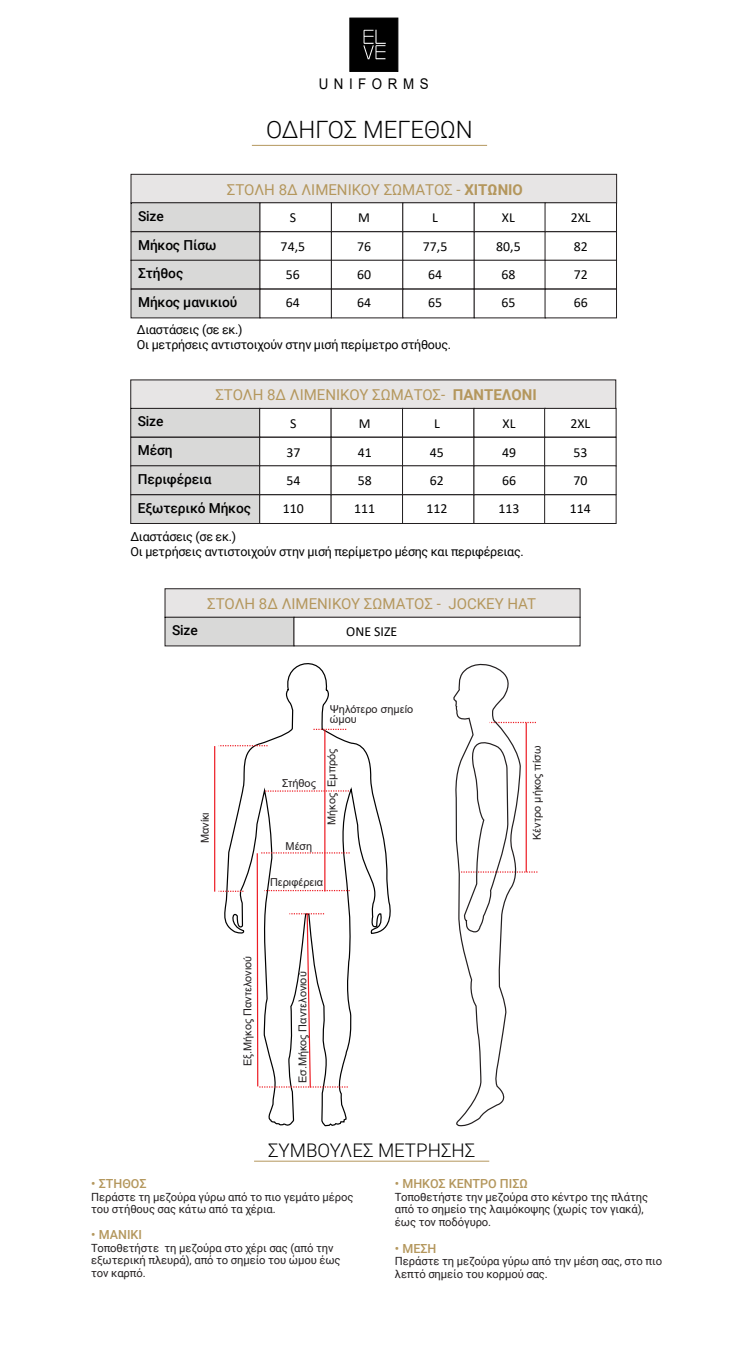
<style>
.page{position:relative;width:745px;height:1345px;background:#fff}
.page>*{position:absolute;margin:0;border:0;box-sizing:border-box;transform-origin:0 0}
.t1{font:300 23.88px "Roboto";color:#000}
.t2{font:300 18.75px "Roboto";color:#000}
.t3{font:15px "Roboto";color:#b4975d}
.t4{font:14.75px "Arial";letter-spacing:.415em;color:#000;scale:.9 1}
.t5{font:13.75px/28px "Calibri";color:#000;text-align:justify}
.t6{font:500 13.75px/28.8px "Roboto";letter-spacing:-.01em;color:#000}
.t7{font:12.5px/15px "Roboto";letter-spacing:-.02em;color:#000}
.t8{font:500 12.5px "Roboto";color:#b4975d}
.t9{font:11.25px/12.5px "Roboto";letter-spacing:-.01em;color:#231f20}
.t10{font:10.88px/9.8px "Arial";color:#231f20}
.s1{font-weight:700}
</style>
<div class="page">
<div style="left:131px;top:174px;width:485px;height:29px;background:#e7e5e5;border:1px solid #231f20"></div>
<div style="left:131px;top:202px;width:129px;height:30px;background:#d9d9d8;border:1px solid #231f20"></div>
<div style="left:259px;top:202px;width:72px;height:30px;background:#fff;border:1px solid #231f20"></div>
<div style="left:331px;top:202px;width:72px;height:30px;background:#fff;border:1px solid #231f20"></div>
<div style="left:402px;top:202px;width:72px;height:30px;background:#fff;border:1px solid #231f20"></div>
<div style="left:473px;top:202px;width:72px;height:30px;background:#fff;border:1px solid #231f20"></div>
<div style="left:349px;top:18px;width:49px;height:54px;background:#000;border:1px solid #000"></div>
<svg style="left:363px;top:30px;width:22px;height:29px"></svg>
<svg style="left:219px;top:663px;width:172px;height:464px"></svg>
<svg style="left:265px;top:790px;width:85px;height:2px"></svg>
<svg style="left:218px;top:891px;width:25px;height:1px"></svg>
<svg style="left:219px;top:745px;width:48px;height:1px"></svg>
<hr style="left:214px;top:746px;width:1px;height:146px;background:#ed1c24">
<svg style="left:313px;top:729px;width:33px;height:1px"></svg>
<hr style="left:324px;top:730px;width:1px;height:161px;background:#ed1c24">
<svg style="left:453px;top:663px;width:84px;height:464px"></svg>
<svg style="left:256px;top:852px;width:93px;height:237px"></svg>
<hr style="left:252px;top:145px;width:235px;height:1px;background:#b4975d">
<hr style="left:254px;top:1161px;width:235px;height:1px;background:#b4975d">
<div style="left:131px;top:231px;width:129px;height:30px;background:#d9d9d8;border:1px solid #231f20"></div>
<div style="left:259px;top:231px;width:72px;height:30px;background:#fff;border:1px solid #231f20"></div>
<div style="left:331px;top:231px;width:72px;height:30px;background:#fff;border:1px solid #231f20"></div>
<div style="left:402px;top:231px;width:72px;height:30px;background:#fff;border:1px solid #231f20"></div>
<div style="left:473px;top:231px;width:72px;height:30px;background:#fff;border:1px solid #231f20"></div>
<div style="left:131px;top:260px;width:129px;height:29px;background:#d9d9d8;border:1px solid #231f20"></div>
<div style="left:259px;top:260px;width:72px;height:29px;background:#fff;border:1px solid #231f20"></div>
<div style="left:331px;top:260px;width:72px;height:29px;background:#fff;border:1px solid #231f20"></div>
<div style="left:402px;top:260px;width:72px;height:29px;background:#fff;border:1px solid #231f20"></div>
<div style="left:473px;top:260px;width:72px;height:29px;background:#fff;border:1px solid #231f20"></div>
<div style="left:131px;top:289px;width:129px;height:29px;background:#d9d9d8;border:1px solid #231f20"></div>
<div style="left:259px;top:289px;width:72px;height:29px;background:#fff"></div>
<div style="left:544px;top:202px;width:72px;height:30px;background:#fff;border:1px solid #231f20"></div>
<div style="left:544px;top:231px;width:72px;height:30px;background:#fff;border:1px solid #231f20"></div>
<div style="left:544px;top:260px;width:72px;height:29px;background:#fff;border:1px solid #231f20"></div>
<div style="left:130px;top:380px;width:486px;height:29px;background:#e7e5e5"></div>
<div style="left:130px;top:408px;width:130px;height:29px;background:#d9d9d8;border:1px solid #231f20"></div>
<div style="left:259px;top:408px;width:72px;height:29px;background:#fff;border:1px solid #231f20"></div>
<div style="left:330px;top:408px;width:73px;height:29px;background:#fff;border:1px solid #231f20"></div>
<div style="left:402px;top:408px;width:72px;height:29px;background:#fff;border:1px solid #231f20"></div>
<div style="left:473px;top:408px;width:72px;height:29px;background:#fff;border:1px solid #231f20"></div>
<div style="left:130px;top:437px;width:130px;height:29px;background:#d9d9d8;border:1px solid #231f20"></div>
<div style="left:259px;top:437px;width:72px;height:29px;background:#fff;border:1px solid #231f20"></div>
<div style="left:330px;top:437px;width:73px;height:29px;background:#fff;border:1px solid #231f20"></div>
<div style="left:402px;top:437px;width:72px;height:29px;background:#fff;border:1px solid #231f20"></div>
<div style="left:473px;top:437px;width:72px;height:29px;background:#fff;border:1px solid #231f20"></div>
<div style="left:130px;top:465px;width:130px;height:30px;background:#d9d9d8;border:1px solid #231f20"></div>
<div style="left:259px;top:465px;width:72px;height:30px;background:#fff;border:1px solid #231f20"></div>
<div style="left:330px;top:465px;width:73px;height:30px;background:#fff;border:1px solid #231f20"></div>
<div style="left:402px;top:465px;width:72px;height:30px;background:#fff;border:1px solid #231f20"></div>
<div style="left:473px;top:465px;width:72px;height:30px;background:#fff;border:1px solid #231f20"></div>
<div style="left:130px;top:494px;width:130px;height:30px;background:#d9d9d8;border:1px solid #231f20"></div>
<div style="left:259px;top:494px;width:72px;height:30px;background:#fff;border:1px solid #231f20"></div>
<div style="left:330px;top:494px;width:73px;height:30px;background:#fff;border:1px solid #231f20"></div>
<div style="left:402px;top:494px;width:72px;height:30px;background:#fff;border:1px solid #231f20"></div>
<div style="left:473px;top:494px;width:72px;height:30px;background:#fff;border:1px solid #231f20"></div>
<div style="left:544px;top:408px;width:72px;height:29px;background:#fff;border:1px solid #231f20"></div>
<div style="left:544px;top:437px;width:72px;height:29px;background:#fff;border:1px solid #231f20"></div>
<div style="left:544px;top:465px;width:72px;height:30px;background:#fff;border:1px solid #231f20"></div>
<div style="left:544px;top:494px;width:72px;height:30px;background:#fff;border:1px solid #231f20"></div>
<div style="left:165px;top:588px;width:415px;height:30px;background:#e7e5e5;border:1px solid #231f20"></div>
<div style="left:165px;top:617px;width:129px;height:29px;background:#d9d9d8;border:1px solid #231f20"></div>
<div style="left:293px;top:617px;width:287px;height:29px;background:#fff;border:1px solid #231f20"></div>
<h3 class="t4" style="left:318px;top:74px;width:124px">UNIFORMS</h3>
<h1 class="t1" style="left:266px;top:112px;width:208px">O∆ΗΓΟΣ ΜΕΓΕΘΩΝ</h1>
<h3 class="t3" style="left:227px;top:179px;width:297px">ΣΤΟΛΗ 8∆ ΛΙΜΕΝΙΚΟΥ ΣΩΜΑΤΟΣ - <span class="s1">ΧΙΤΩΝΙΟ</span></h3>
<p class="t5" style="left:289px;top:203px;width:8px">S</p>
<p class="t5" style="left:358px;top:203px;width:13px">M</p>
<p class="t5" style="left:432px;top:203px;width:7px">L</p>
<p class="t5" style="left:502px;top:203px;width:14px">XL</p>
<p class="t6" style="left:138px;top:201px;width:101px">Size<br>Μήκος Πίσω<br>Στήθος<br>Μήκος μανικιού</p>
<p class="t5" style="left:280px;top:232px;width:26px">74,5</p>
<p class="t5" style="left:357px;top:232px;width:16px">76</p>
<p class="t5" style="left:423px;top:232px;width:26px">77,5</p>
<p class="t5" style="left:496px;top:232px;width:26px">80,5</p>
<p class="t5" style="left:286px;top:260px;width:16px">56</p>
<p class="t5" style="left:357px;top:260px;width:16px">60</p>
<p class="t5" style="left:428px;top:260px;width:16px">64</p>
<p class="t5" style="left:501px;top:260px;width:16px">68</p>
<p class="t5" style="left:286px;top:289px;width:16px">64</p>
<p class="t5" style="left:357px;top:289px;width:16px">64</p>
<p class="t5" style="left:428px;top:289px;width:16px">65</p>
<p class="t5" style="left:501px;top:289px;width:16px">65</p>
<p class="t7" style="left:137px;top:322px;width:315px">∆ιαστάσεις (σε εκ.)<br>Οι μετρήσεις αντιστοιχούν στην μισή περίμετρο στήθους.</p>
<h3 class="t3" style="left:215px;top:385px;width:323px">ΣΤΟΛΗ 8∆ ΛΙΜΕΝΙΚΟΥ ΣΩΜΑΤΟΣ- <span class="s1">ΠΑΝΤΕΛΟΝΙ</span></h3>
<p class="t5" style="left:290px;top:409px;width:8px">S</p>
<p class="t5" style="left:359px;top:409px;width:13px">M</p>
<p class="t5" style="left:434px;top:409px;width:7px">L</p>
<p class="t5" style="left:502px;top:409px;width:14px">XL</p>
<p class="t6" style="left:138px;top:406px;width:115px">Size<br>Μέση<br>Περιφέρεια<br>Εξωτερικό Μήκος</p>
<p class="t5" style="left:286px;top:438px;width:16px">37</p>
<p class="t5" style="left:357px;top:438px;width:16px">41</p>
<p class="t5" style="left:430px;top:438px;width:16px">45</p>
<p class="t5" style="left:502px;top:438px;width:16px">49</p>
<p class="t5" style="left:286px;top:466px;width:16px">54</p>
<p class="t5" style="left:357px;top:466px;width:16px">58</p>
<p class="t5" style="left:430px;top:466px;width:16px">62</p>
<p class="t5" style="left:502px;top:466px;width:16px">66</p>
<p class="t5" style="left:283px;top:494px;width:23px">110</p>
<p class="t5" style="left:354px;top:494px;width:23px">111</p>
<p class="t5" style="left:426px;top:494px;width:23px">112</p>
<p class="t5" style="left:498px;top:494px;width:23px">113</p>
<p class="t7" style="left:130px;top:528px;width:395px">∆ιαστάσεις (σε εκ.)<br>Οι μετρήσεις αντιστοιχούν στην μισή περίμετρο μέσης και περιφέρειας.</p>
<p class="t6" style="left:172px;top:615px;width:27px">Size</p>
<h3 class="t3" style="left:207px;top:593px;width:330px">ΣΤΟΛΗ 8∆ ΛΙΜΕΝΙΚΟΥ ΣΩΜΑΤΟΣ - JOCKEY HAT</h3>
<p class="t5" style="left:346px;top:617px;width:52px">ONE SIZE</p>
<p class="t10" style="left:200px;top:843px;width:33px;rotate:-90deg">Μανίκι</p>
<p class="t10" style="left:282px;top:779px;width:35px">Στήθος</p>
<p class="t10" style="left:330px;top:704px;width:85px">Ψηλότερο σημείο ώμου</p>
<p class="t10" style="left:327px;top:825px;width:78px;rotate:-90deg">Μήκος Εμπρός</p>
<p class="t10" style="left:285px;top:841px;width:28px">Μέση</p>
<p class="t10" style="left:270px;top:877px;width:55px">Περιφέρεια</p>
<p class="t10" style="left:242px;top:1066px;width:112px;rotate:-90deg">Εξ.Μήκος Παντελονιού</p>
<p class="t10" style="left:297px;top:1083px;width:113px;rotate:-90deg">Eσ.Μήκος Παντελονιού</p>
<h2 class="t2" style="left:268px;top:1137px;width:209px">ΣΥΜΒΟΥΛΕΣ ΜΕΤΡΗΣΗΣ</h2>
<p class="t10" style="left:532px;top:840px;width:96px;rotate:-90deg">Κέντρο μήκος πίσω</p>
<p class="t5" style="left:570px;top:203px;width:21px">2XL</p>
<p class="t5" style="left:573px;top:232px;width:16px">82<br>72<br>66</p>
<p class="t5" style="left:570px;top:409px;width:21px">2XL</p>
<p class="t5" style="left:569px;top:438px;width:23px;text-align:left">53<br>70<br>114</p>
<p class="t8" style="left:91px;top:1175px;width:57px">• ΣΤΗΘΟΣ</p>
<p class="t9" style="left:91px;top:1190px;width:264px">Περάστε τη μεζούρα γύρω από το πιο γεμάτο μέρος του στήθους σας κάτω από τα χέρια.</p>
<p class="t8" style="left:91px;top:1226px;width:52px">• ΜΑΝΙΚΙ</p>
<p class="t9" style="left:91px;top:1241px;width:251px">Τοποθετήστε τη μεζούρα στο χέρι σας (από την εξωτερική πλευρά), από το σημείο του ώμου έως τον καρπό.</p>
<p class="t8" style="left:395px;top:1175px;width:134px">• ΜΗΚΟΣ ΚΕΝΤΡΟ ΠΙΣΩ</p>
<p class="t9" style="left:395px;top:1190px;width:254px">Τοποθετήστε την μεζούρα στο κέντρο της πλάτης από το σημείο της λαιμόκοψης (χωρίς τον γιακά), έως τον ποδόγυρο.</p>
<p class="t8" style="left:395px;top:1239px;width:43px">• ΜΕΣΗ</p>
<p class="t9" style="left:395px;top:1254px;width:268px">Περάστε τη μεζούρα γύρω από την μέση σας, στο πιο λεπτό σημείο του κορμού σας.</p>
</div>
